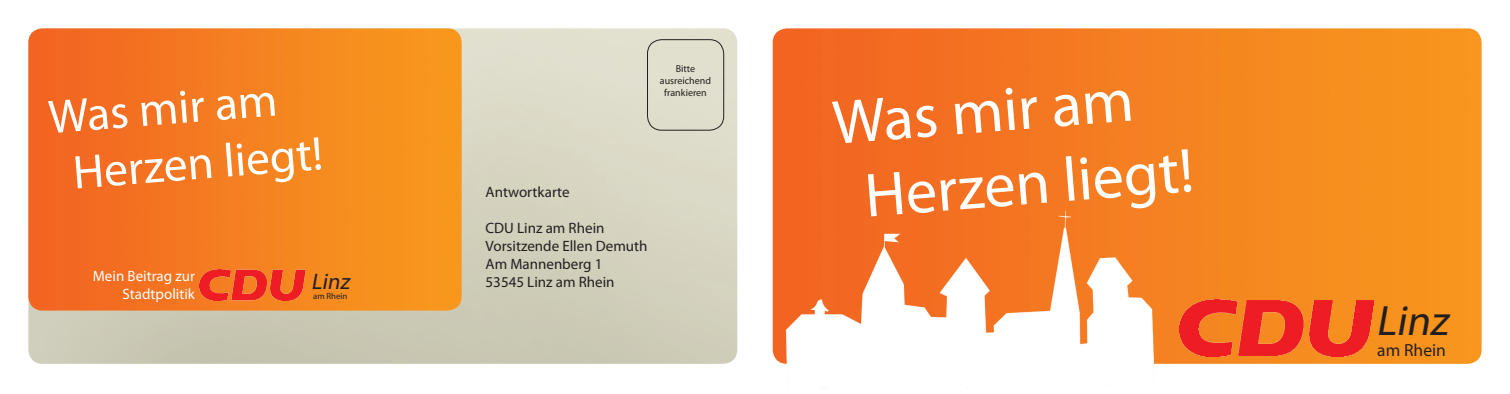
<style>
.page{position:relative;width:1510px;height:394px;background:#fff}
.page>*{position:absolute;margin:0;border:0;box-sizing:border-box;transform-origin:0 0}
.t1{font:62.5px "Myriad Pro";color:#fff}
.t2{font:47.5px "Myriad Pro";color:#fff}
.t3{font:italic 42.5px "Myriad Pro";color:#231f20}
.t4{font:italic 22.5px "Myriad Pro";color:#231f20}
.t5{font:17.5px "Myriad Pro";color:#231f20}
.t6{font:15px "Myriad Pro";color:#231f20}
.t7{font:15px "Myriad Pro";color:#fff}
.t8{font:10px "Myriad Pro";color:#231f20}
.t9{font:8.75px "Myriad Pro";color:#231f20}
</style>
<div class="page">
<img style="left:28px;top:28px;width:709px;height:335px">
<img style="left:772px;top:28px;width:709px;height:335px">
<img style="left:28px;top:28px;width:434px;height:282px">
<div style="left:647px;top:39px;width:77px;height:91px;border:1px solid #231f20;border-radius:14px"></div>
<img style="left:1179px;top:299px;width:195px;height:57px">
<img style="left:200px;top:269px;width:105px;height:31px">
<img style="left:780px;top:151px;width:388px;height:213px">
<p class="t2" style="left:46px;top:87px;width:231px;rotate:-4deg">Was mir am</p>
<p class="t2" style="left:71px;top:142px;width:252px;rotate:-4deg">Herzen liegt!</p>
<p class="t7" style="left:93px;top:266px;width:104px">Mein Beitrag zur</p>
<p class="t7" style="left:123px;top:284px;width:74px">Stadtpolitik</p>
<p class="t4" style="left:311px;top:267px;width:44px">Linz</p>
<p class="t9" style="left:313px;top:290px;width:36px">am Rhein</p>
<p class="t8" style="left:676px;top:63px;width:21px">Bitte</p>
<p class="t8" style="left:660px;top:75px;width:53px">ausreichend</p>
<p class="t8" style="left:664px;top:87px;width:44px">frankieren</p>
<p class="t6" style="left:485px;top:182px;width:86px">Antwortkarte</p>
<p class="t6" style="left:485px;top:218px;width:120px">CDU Linz am Rhein</p>
<p class="t6" style="left:485px;top:236px;width:163px">Vorsitzende Ellen Demuth</p>
<p class="t6" style="left:485px;top:254px;width:118px">Am Mannenberg 1</p>
<p class="t6" style="left:485px;top:272px;width:130px">53545 Linz am Rhein</p>
<p class="t1" style="left:829px;top:86px;width:303px;rotate:-5deg">Was mir am</p>
<p class="t1" style="left:861px;top:159px;width:331px;rotate:-5deg">Herzen liegt!</p>
<p class="t3" style="left:1375px;top:294px;width:82px">Linz</p>
<p class="t5" style="left:1377px;top:339px;width:70px">am Rhein</p>
</div>
